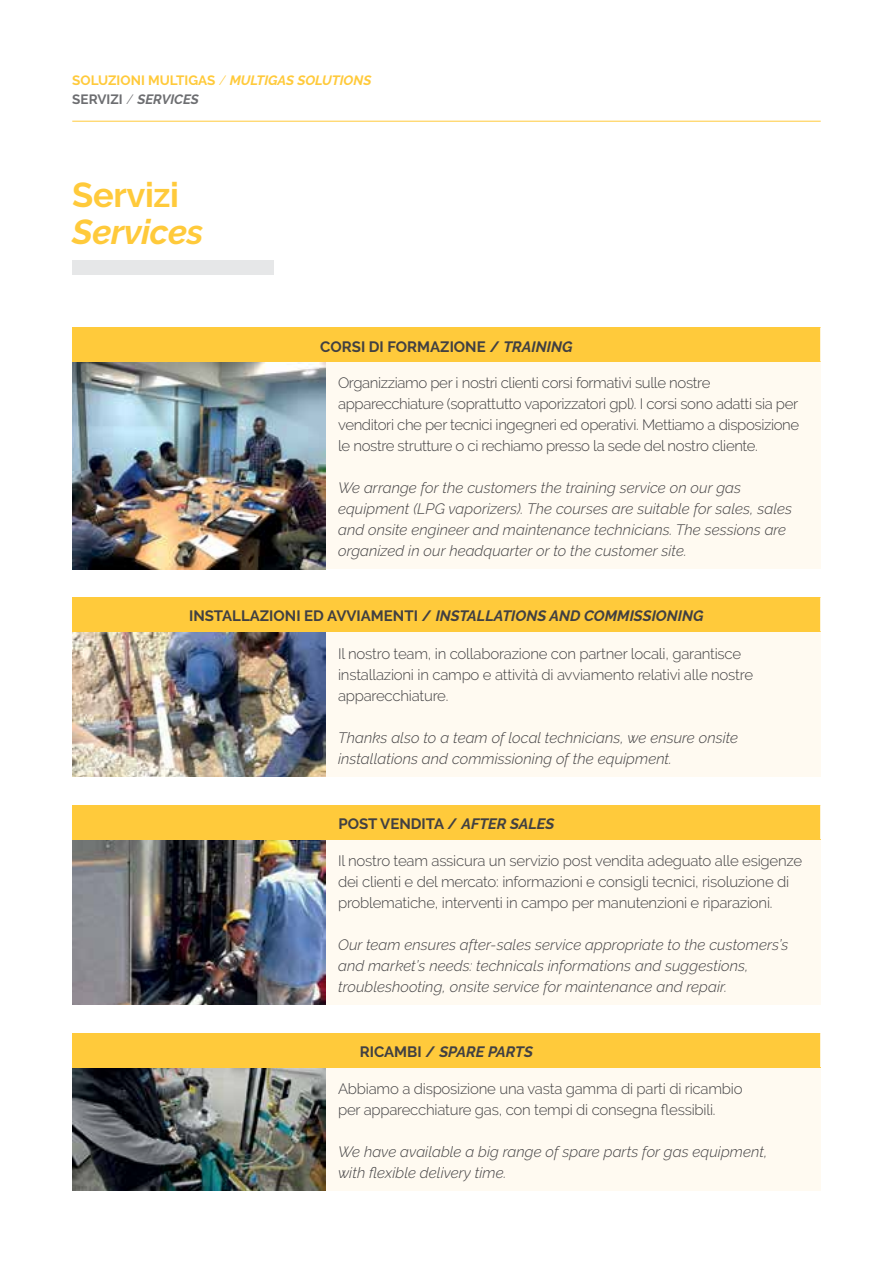
<style>
.page{position:relative;width:893px;height:1263px;background:#fff}
.page>*{position:absolute;margin:0;border:0;box-sizing:border-box;transform-origin:0 0}
.t1{font:italic 700 34.5px "Raleway";letter-spacing:-.01em;color:#ffca3b}
.t2{font:700 34.5px "Raleway";letter-spacing:-.01em;color:#ffca3b}
.t3{font:300 15px/21px "Raleway";letter-spacing:-.015em;color:#414042}
.t4{font:italic 300 15px/21px "Raleway";letter-spacing:.005em;color:#414042}
.t5{font:italic 700 15px "Raleway";color:#414042}
.t6{font:700 15px "Raleway";color:#414042}
.t7{font:700 13.5px/19.5px "Raleway";color:#ffca3b}
.s1{font-weight:300}
.s2{font-style:italic}
.s3{color:#6d6e71}
.s4{font-weight:300;color:#6d6e71}
.s5{font-style:italic;color:#6d6e71}
.s6{font-style:normal}
</style>
<div class="page">
<hr style="left:72px;top:121px;width:749px;height:1px;background:#ffca3b">
<div style="left:72px;top:260px;width:202px;height:15px;background:#e6e7e8"></div>
<div style="left:72px;top:327px;width:749px;height:242px;background:#fffaf1"></div>
<div style="left:72px;top:597px;width:749px;height:180px;background:#fffaf1"></div>
<div style="left:72px;top:805px;width:749px;height:200px;background:#fffaf1"></div>
<div style="left:72px;top:1033px;width:749px;height:158px;background:#fffaf1"></div>
<img style="left:72px;top:361px;width:253px;height:208px">
<img style="left:72px;top:631px;width:253px;height:146px">
<img style="left:72px;top:839px;width:253px;height:166px">
<img style="left:72px;top:1067px;width:253px;height:124px">
<div style="left:72px;top:327px;width:749px;height:34px;background:#ffca3b"></div>
<hr style="left:820px;top:327px;width:1px;height:34px;background:#fff">
<div style="left:72px;top:597px;width:749px;height:34px;background:#ffca3b"></div>
<hr style="left:820px;top:597px;width:1px;height:34px;background:#fff">
<div style="left:72px;top:805px;width:749px;height:34px;background:#ffca3b"></div>
<hr style="left:820px;top:805px;width:1px;height:34px;background:#fff">
<div style="left:72px;top:1033px;width:749px;height:34px;background:#ffca3b"></div>
<hr style="left:820px;top:1033px;width:1px;height:34px;background:#fff">
<p class="t7" style="left:72px;top:71px;width:301px">SOLUZIONI MULTIGAS <span class="s1">/</span> <span class="s2">MULTIGAS SOLUTIONS<br></span><span class="s3">SERVIZI</span> <span class="s4">/</span> <span class="s5">SERVICES</span></p>
<h1 class="t2" style="left:72px;top:175px;width:108px">Servizi</h1>
<h1 class="t1" style="left:72px;top:212px;width:133px">Services</h1>
<p class="t6" style="left:320px;top:338px;width:254px">CORSI DI FORMAZIONE / <span class="s2">TRAINING</span></p>
<p class="t3" style="left:338px;top:372px;width:463px">Organizziamo per i nostri clienti corsi formativi sulle nostre apparecchiature (soprattutto vaporizzatori gpl). I corsi sono adatti sia per venditori che per tecnici ingegneri ed operativi. Mettiamo a disposizione le nostre strutture o ci rechiamo presso la sede del nostro cliente.</p>
<p class="t4" style="left:338px;top:477px;width:456px">We arrange for the customers the training service on our gas equipment (LPG vaporizers). The courses are suitable for sales, sales and onsite engineer and maintenance technicians. The sessions are organized in our headquarter or to the customer site.</p>
<p class="t5" style="left:189px;top:607px;width:516px"><span class="s6">INSTALLAZIONI ED AVVIAMENTI /</span> INSTALLATIONS AND COMMISSIONING</p>
<p class="t3" style="left:338px;top:643px;width:416px">Il nostro team, in collaborazione con partner locali, garantisce installazioni in campo e attività di avviamento relativi alle nostre apparecchiature.</p>
<p class="t4" style="left:338px;top:727px;width:402px">Thanks also to a team of local technicians, we ensure onsite installations and commissioning of the equipment.</p>
<p class="t6" style="left:338px;top:815px;width:217px">POST VENDITA / <span class="s2">AFTER SALES</span></p>
<p class="t3" style="left:338px;top:850px;width:466px">Il nostro team assicura un servizio post vendita adeguato alle esigenze dei clienti e del mercato: informazioni e consigli tecnici, risoluzione di problematiche, interventi in campo per manutenzioni e riparazioni.</p>
<p class="t4" style="left:338px;top:934px;width:452px">Our team ensures after-sales service appropriate to the customers’s and market’s needs: technicals informations and suggestions, troubleshooting, onsite service for maintenance and repair.</p>
<p class="t5" style="left:360px;top:1043px;width:175px"><span class="s6">RICAMBI /</span> SPARE PARTS</p>
<p class="t3" style="left:338px;top:1078px;width:406px">Abbiamo a disposizione una vasta gamma di parti di ricambio per apparecchiature gas, con tempi di consegna flessibili.</p>
<p class="t4" style="left:338px;top:1141px;width:431px">We have available a big range of spare parts for gas equipment, with flexible delivery time.</p>
</div>
